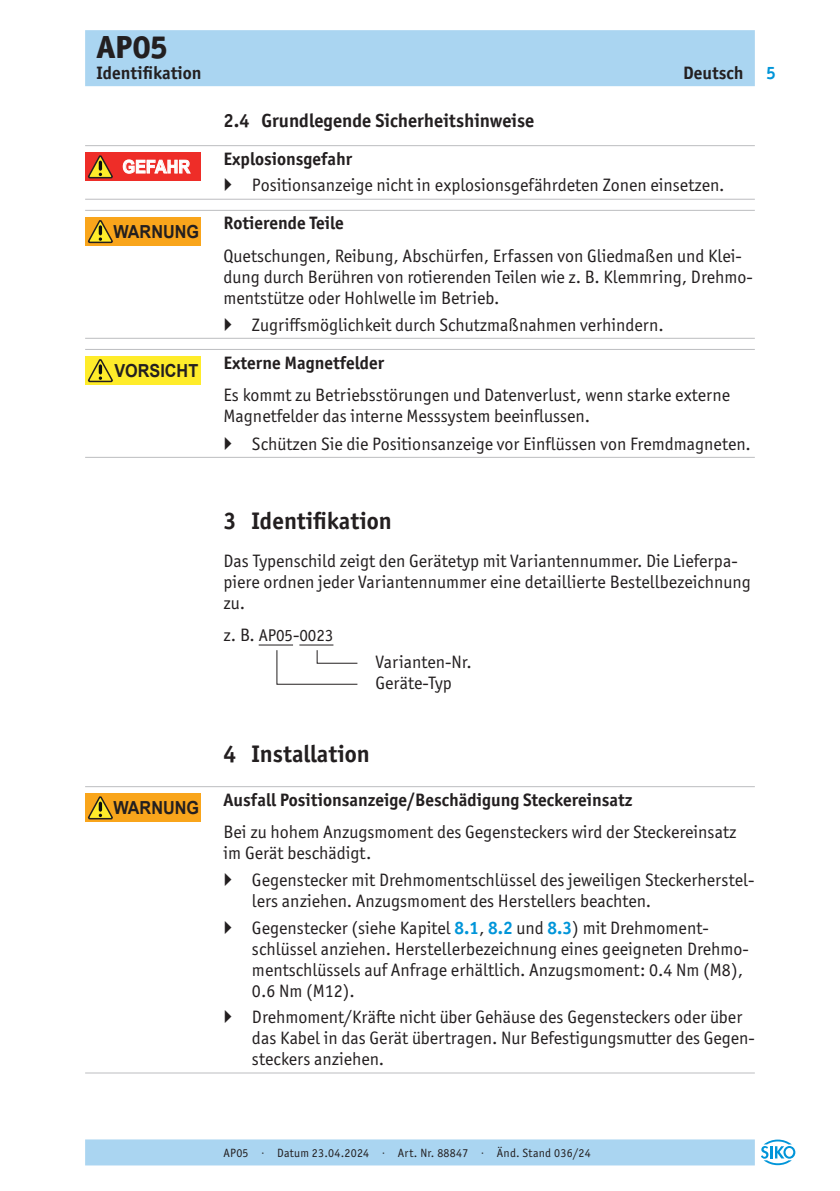
<style>
.page{position:relative;width:840px;height:1191px;background:#fff}
.page>*{position:absolute;margin:0;border:0;box-sizing:border-box;transform-origin:0 0}
.t1{font:800 32px "Officina Sans ITC Pro";color:#231f20}
.t2{font:700 24px "Officina Sans ITC Pro";color:#231f20}
.t3{font:700 19px "Officina Sans ITC Pro";color:#231f20}
._03__Fliesstext{font:18px/21px "Officina Sans ITC Pro";color:#231f20}
._02__Ueberschrift_Linie-oben{font:700 18px "Officina Sans ITC Pro";color:#231f20}
._03__Fliesstext_Identifikation{font:18px "Officina Sans ITC Pro";color:#231f20}
.t4{font:700 18px "Arial";color:#231f20;scale:.9 1}
.t5{font:700 18px "Arial";color:#fff;scale:.9 1}
.t6{font:700 18px "Officina Sans ITC Pro";color:#0095d9}
._03__Fliesstext-2{font:17px "Officina Sans ITC Pro";color:#231f20}
.t7{font:12px "Officina Sans ITC Pro";letter-spacing:.02em;color:#231f20}
.s1{font-size:18px}
.s2{font-weight:700;color:#0095d9}
</style>
<div class="page">
<div style="left:85px;top:30px;width:669px;height:56px;background:#aad5f1"></div>
<div style="left:85px;top:1139px;width:669px;height:26px;background:#aad5f1"></div>
<svg style="left:761px;top:1139px;width:33px;height:26px"></svg>
<hr style="left:85px;top:145px;width:669px;height:1px;background:#bcbdc0">
<hr style="left:85px;top:199px;width:669px;height:1px;background:#bcbdc0">
<hr style="left:85px;top:210px;width:669px;height:1px;background:#bcbdc0">
<hr style="left:85px;top:338px;width:669px;height:1px;background:#bcbdc0">
<hr style="left:85px;top:349px;width:669px;height:1px;background:#bcbdc0">
<hr style="left:85px;top:457px;width:669px;height:1px;background:#bcbdc0">
<hr style="left:258px;top:644px;width:35px;height:1px;background:#231f20">
<hr style="left:299px;top:644px;width:34px;height:1px;background:#231f20">
<hr style="left:85px;top:786px;width:669px;height:1px;background:#bcbdc0">
<hr style="left:85px;top:1072px;width:669px;height:1px;background:#bcbdc0">
<svg style="left:276px;top:650px;width:82px;height:35px"></svg>
<div style="left:85px;top:152px;width:116px;height:28px;background:#ee2d28"></div>
<svg style="left:123px;top:160px;width:67px;height:13px"></svg>
<svg style="left:87px;top:155px;width:26px;height:24px"></svg>
<div style="left:85px;top:217px;width:116px;height:28px;background:#f9a51b"></div>
<svg style="left:87px;top:220px;width:26px;height:24px"></svg>
<div style="left:85px;top:356px;width:116px;height:28px;background:#ffec2a"></div>
<svg style="left:87px;top:359px;width:26px;height:24px"></svg>
<div style="left:85px;top:793px;width:116px;height:28px;background:#f9a51b"></div>
<svg style="left:87px;top:796px;width:26px;height:24px"></svg>
<h1 class="t1" style="left:96px;top:26px;width:73px">AP05</h1>
<p class="_02__Ueberschrift_Linie-oben" style="left:96px;top:62px;width:107px">Identifikation</p>
<p class="_02__Ueberschrift_Linie-oben" style="left:682px;top:62px;width:62px">Deutsch</p>
<p class="t5" style="left:122px;top:155px;width:77px">GEFAHR</p>
<p class="t4" style="left:113px;top:220px;width:97px">WARNUNG</p>
<p class="t4" style="left:114px;top:359px;width:95px">VORSICHT</p>
<p class="t3" style="left:223px;top:108px;width:312px">2.4 Grundlegende Sicherheitshinweise</p>
<p class="_02__Ueberschrift_Linie-oben" style="left:223px;top:147px;width:130px">Explosionsgefahr</p>
<p class="_03__Fliesstext" style="left:252px;top:175px;width:474px">Positionsanzeige nicht in explosionsgefährdeten Zonen einsetzen.</p>
<p class="_02__Ueberschrift_Linie-oben" style="left:223px;top:212px;width:122px">Rotierende Teile</p>
<p class="_03__Fliesstext" style="left:223px;top:245px;width:530px">Quetschungen, Reibung, Abschürfen, Erfassen von Gliedmaßen und Klei&shy;dung durch Berühren von rotierenden Teilen wie z. B. Klemmring, Drehmo&shy;mentstütze oder Hohlwelle im Betrieb.</p>
<p class="_03__Fliesstext" style="left:252px;top:314px;width:413px">Zugriffsmöglichkeit durch Schutzmaßnahmen verhindern.</p>
<p class="_02__Ueberschrift_Linie-oben" style="left:223px;top:351px;width:162px">Externe Magnetfelder</p>
<p class="_03__Fliesstext" style="left:223px;top:384px;width:507px">Es kommt zu Betriebsstörungen und Datenverlust, wenn starke externe<br>Magnetfelder das interne Messsystem beeinflussen.</p>
<p class="_03__Fliesstext" style="left:252px;top:433px;width:500px">Schützen Sie die Positionsanzeige vor Einflüssen von Fremdmagneten.</p>
<p class="t6" style="left:765px;top:62px;width:11px">5</p>
<p class="t4" style="left:113px;top:796px;width:97px">WARNUNG</p>
<p class="t2" style="left:223px;top:505px;width:169px">3 Identifikation</p>
<p class="_03__Fliesstext" style="left:223px;top:550px;width:528px">Das Typenschild zeigt den Gerätetyp mit Variantennummer. Die Lieferpa&shy;piere ordnen jeder Variantennummer eine detaillierte Bestellbezeichnung zu.</p>
<p class="_03__Fliesstext-2" style="left:223px;top:625px;width:111px"><span class="s1">z. B.</span> AP05<span class="s1">-</span>0023</p>
<p class="_03__Fliesstext_Identifikation" style="left:375px;top:651px;width:98px">Varianten-Nr.</p>
<p class="_03__Fliesstext_Identifikation" style="left:375px;top:672px;width:78px">Geräte-Typ</p>
<p class="t2" style="left:223px;top:739px;width:147px">4 Installation</p>
<p class="_02__Ueberschrift_Linie-oben" style="left:223px;top:788px;width:410px">Ausfall Positionsanzeige/Beschädigung Steckereinsatz</p>
<p class="_03__Fliesstext" style="left:223px;top:821px;width:514px">Bei zu hohem Anzugsmoment des Gegensteckers wird der Steckereinsatz im Gerät beschädigt.</p>
<p class="_03__Fliesstext" style="left:252px;top:869px;width:503px">Gegenstecker mit Drehmomentschlüssel des jeweiligen Steckerherstel&shy;lers anziehen. Anzugsmoment des Herstellers beachten.</p>
<p class="_03__Fliesstext" style="left:252px;top:917px;width:498px">Gegenstecker (siehe Kapitel <span class="s2">8.1</span>, <span class="s2">8.2</span> und <span class="s2">8.3</span>) mit Drehmoment&shy;schlüssel anziehen. Herstellerbezeichnung eines geeigneten Drehmo&shy;mentschlüssels auf Anfrage erhältlich. Anzugsmoment: 0.4 Nm (M8), 0.6 Nm (M12).</p>
<p class="_03__Fliesstext" style="left:252px;top:1006px;width:504px">Drehmoment/Kräfte nicht über Gehäuse des Gegensteckers oder über das Kabel in das Gerät übertragen. Nur Befestigungsmutter des Gegen&shy;steckers anziehen.</p>
<p class="t7" style="left:223px;top:1145px;width:368px">AP05 · Datum 23.04.2024 · Art. Nr. 88847 · Änd. Stand 036/24</p>
</div>
